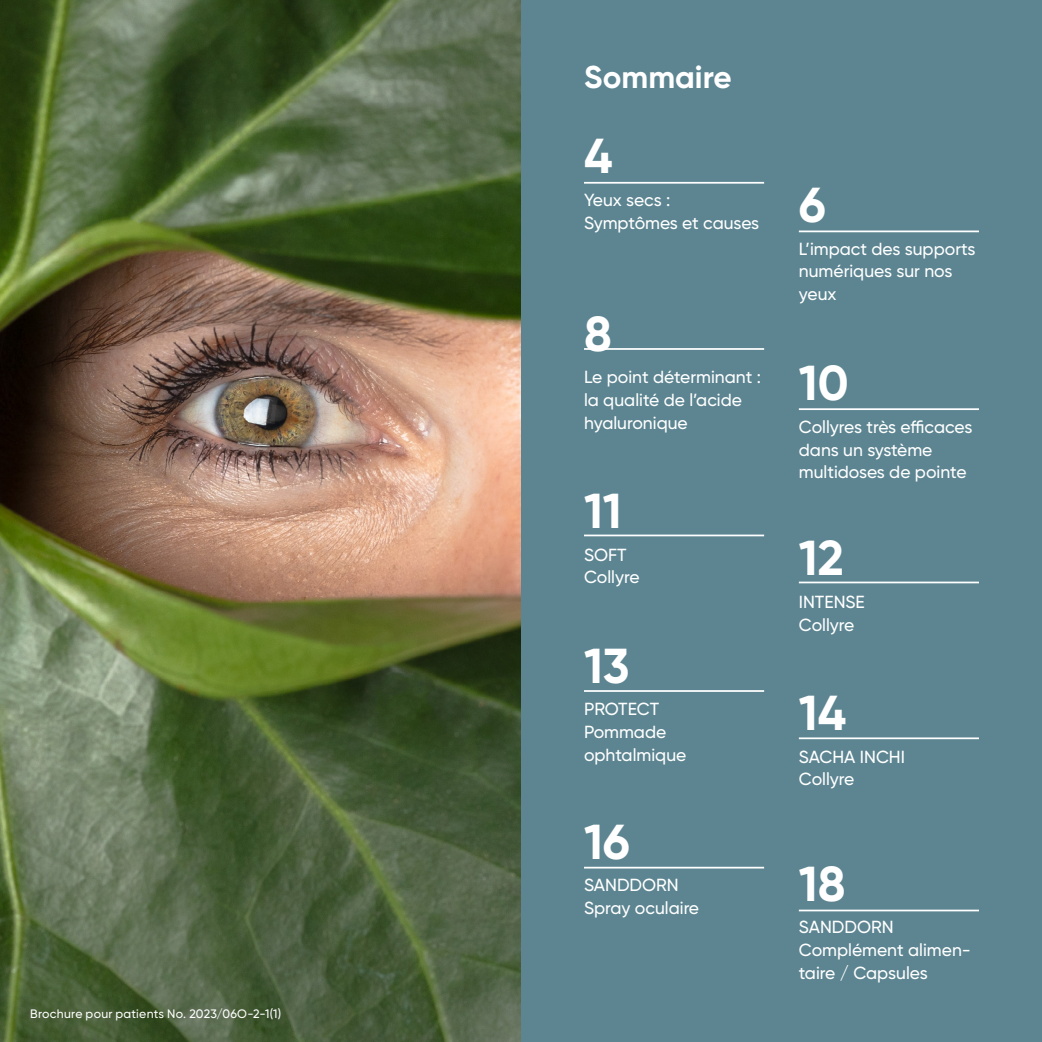
<style>
.page{position:relative;width:1042px;height:1042px;background:#fff}
.page>*{position:absolute;margin:0;border:0;box-sizing:border-box;transform-origin:0 0}
.t1{font:700 49px "Gilroy";color:#fff}
.t2{font:700 31.5px "Gilroy";color:#fff}
.t3{font:500 17.5px/22.8px "Gilroy";color:#fff}
.t4{font:500 12.25px "Gilroy";letter-spacing:.02em;color:#fff}
</style>
<div class="page">
<div style="left:521px;top:0;width:521px;height:1042px;background:#5c8591"></div>
<hr style="left:584px;top:182px;width:180px;height:2px;background:#fff">
<hr style="left:799px;top:230px;width:180px;height:2px;background:#fff">
<hr style="left:799px;top:909px;width:180px;height:2px;background:#fff">
<hr style="left:584px;top:867px;width:180px;height:1px;background:#fff">
<hr style="left:799px;top:737px;width:180px;height:2px;background:#fff">
<hr style="left:584px;top:690px;width:180px;height:2px;background:#fff">
<hr style="left:799px;top:581px;width:180px;height:2px;background:#fff">
<hr style="left:584px;top:534px;width:180px;height:2px;background:#fff">
<hr style="left:799px;top:408px;width:180px;height:2px;background:#fff">
<hr style="left:584px;top:348px;width:180px;height:2px;background:#fff">
<img style="left:0;top:0;width:521px;height:1042px">
<p class="t4" style="left:30px;top:1006px;width:252px">Brochure pour patients No. 2023/06O-2-1(1)</p>
<h2 class="t2" style="left:584px;top:57px;width:149px">Sommaire</h2>
<h1 class="t1" style="left:584px;top:125px;width:30px">4</h1>
<p class="t3" style="left:584px;top:188px;width:177px">Yeux secs :<br>Symptômes et causes</p>
<h1 class="t1" style="left:799px;top:174px;width:29px">6</h1>
<p class="t3" style="left:799px;top:237px;width:178px">L’impact des supports numériques sur nos yeux</p>
<h1 class="t1" style="left:584px;top:303px;width:29px">8</h1>
<p class="t3" style="left:584px;top:365px;width:178px">Le point déterminant : la qualité de l’acide hyaluronique</p>
<h1 class="t1" style="left:799px;top:352px;width:51px">10</h1>
<p class="t3" style="left:799px;top:415px;width:175px">Collyres très efficaces dans un système multidoses de pointe</p>
<h1 class="t1" style="left:584px;top:480px;width:39px">11</h1>
<p class="t3" style="left:584px;top:543px;width:57px">SOFT<br>Collyre</p>
<h1 class="t1" style="left:584px;top:635px;width:47px">13</h1>
<p class="t3" style="left:584px;top:697px;width:104px">PROTECT<br>Pommade ophtalmique</p>
<h1 class="t1" style="left:584px;top:811px;width:48px">16</h1>
<p class="t3" style="left:584px;top:873px;width:117px">SANDDORN<br>Spray oculaire</p>
<h1 class="t1" style="left:799px;top:527px;width:46px">12</h1>
<p class="t3" style="left:799px;top:590px;width:67px">INTENSE<br>Collyre</p>
<h1 class="t1" style="left:799px;top:682px;width:49px">14</h1>
<p class="t3" style="left:799px;top:745px;width:108px">SACHA INCHI<br>Collyre</p>
<h1 class="t1" style="left:799px;top:853px;width:48px">18</h1>
<p class="t3" style="left:799px;top:916px;width:174px">SANDDORN<br>Complément alimen&shy;taire / Capsules</p>
</div>
